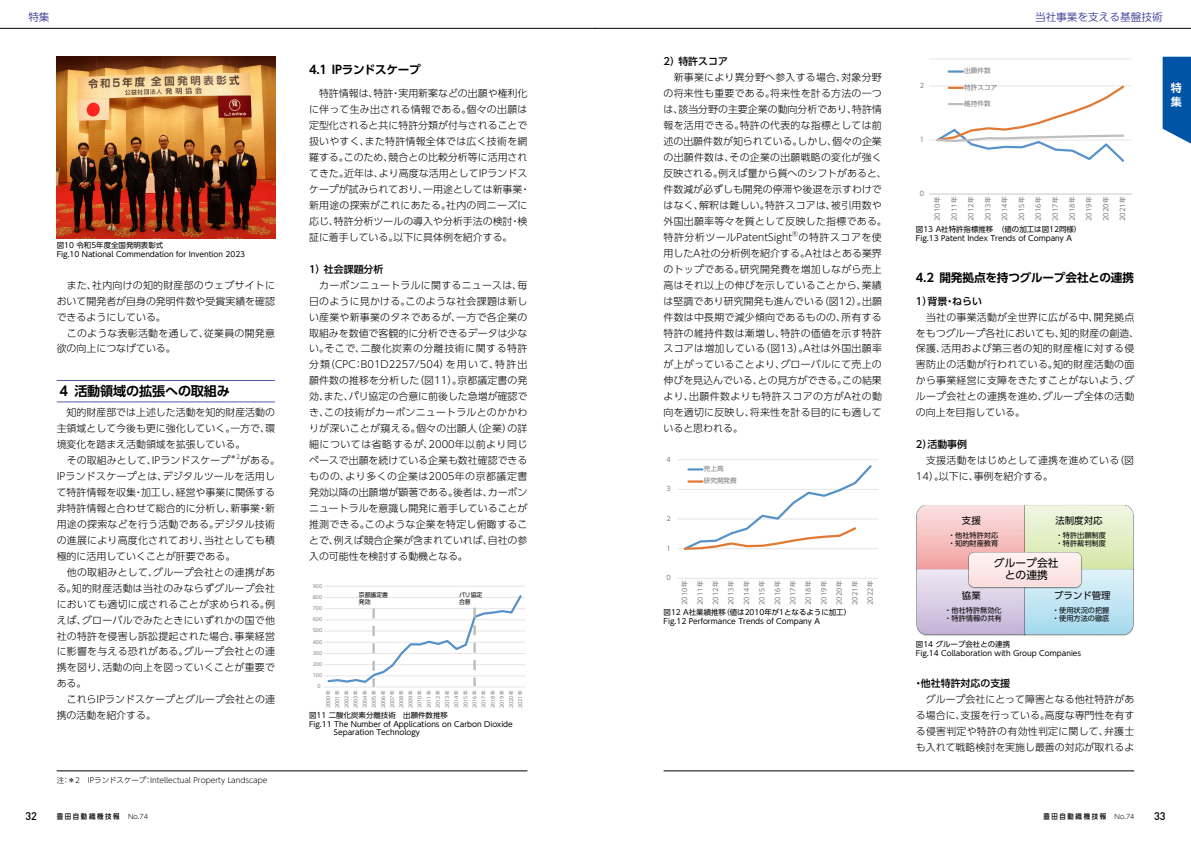
<style>
.page{position:relative;width:1191px;height:842px;background:#fff}
.page>*{position:absolute;margin:0;border:0;box-sizing:border-box;transform-origin:0 0}
.t1{font:700 13.1px "UD Shin Go Pro De";letter-spacing:-.015em;color:#000}
.t2{font:700 11.6px "UD Shin Go Pro De";letter-spacing:-.025em;color:#000}
.t3{font:500 11px "DIN";color:#000}
.t4{font:700 11px/14.3px "UD Shin Go Pro De";color:#fff}
.t5{font:10.8px/12.6px "UD Shin Go Pro";color:#000;text-align:center}
.t6{font:300 10.6px "UD Shin Go Pro";color:#1d1f88}
.t7{font:300 9.9px/15.9px "UD Shin Go Pro";letter-spacing:.025em;color:#000}
.t8{font:300 9.9px/15.9px "UD Shin Go Pro";color:#000}
.t9{font:500 9.9px "UD Shin Go Pro";color:#000}
.t10{font:9.4px "UD Shin Go Pro";color:#000}
.t11{font:7.4px/8.9px "UD Shin Go Pro";color:#000}
.t12{font:300 7.4px "UD Shin Go Pro";color:#000}
.t13{font:7.2px/8.4px "UD Shin Go Pro";color:#000}
.t14{font:500 7px "UD Shin Go Pro";letter-spacing:.25em;color:#000;scale:.92 1}
.t15{font:6.6px "UD Shin Go Pro";color:#7c7c7c}
.t16{font:6.5px/12.1px "UD Shin Go Pro";color:#7c7c7c}
.t17{font:5.9px/7.5px "UD Shin Go Pro";color:#000}
.t18{font:300 5.8px "UD Shin Go Pro";color:#000}
.t19{font:4.8px/9.1px "UD Shin Go Pro";color:#7c7c7c;text-align:justify}
.s1{font-weight:300;font-size:6.5px}
</style>
<div class="page">
<svg style="left:1162px;top:57px;width:29px;height:87px;background:#1c66af"></svg>
<svg style="left:929px;top:70px;width:203px;height:125px"></svg>
<hr style="left:929px;top:58px;width:202px;height:1px;background:#e6e6e6">
<img style="left:916px;top:505px;width:107px;height:64px">
<img style="left:1023px;top:505px;width:111px;height:64px">
<img style="left:916px;top:569px;width:107px;height:67px">
<img style="left:1023px;top:569px;width:111px;height:67px">
<img style="left:967px;top:550px;width:115px;height:43px">
<svg style="left:677px;top:459px;width:201px;height:120px"></svg>
<hr style="left:688px;top:468px;width:14px;height:3px;background:#5792c8">
<hr style="left:688px;top:480px;width:14px;height:3px;background:#e27932">
<hr style="left:663px;top:771px;width:471px;height:1px;background:#000">
<hr style="left:595px;top:28px;width:596px;height:1px;background:#000">
<svg style="left:324px;top:586px;width:201px;height:102px"></svg>
<img style="left:57px;top:57px;width:218px;height:182px">
<hr style="left:57px;top:380px;width:218px;height:1px;background:#535ca7">
<hr style="left:57px;top:401px;width:218px;height:1px;background:#535ca7">
<hr style="left:57px;top:771px;width:470px;height:1px;background:#000">
<hr style="left:0;top:28px;width:595px;height:1px;background:#000">
<p class="t6" style="left:28px;top:9px;width:23px">特集</p>
<p class="t11" style="left:57px;top:241px;width:190px">図10 令和5年度全国発明表彰式<br>Fig.10 National Commendation for Invention 2023</p>
<p class="t8" style="left:57px;top:277px;width:220px">　また、社内向けの知的財産部のウェブサイトにおいて開発者が自身の発明件数や受賞実績を確認できるようにしている。<br>　このような表彰活動を通して、従業員の開発意欲の向上につなげている。</p>
<h1 class="t1" style="left:59px;top:381px;width:172px">4 活動領域の拡張への取組み</h1>
<p class="t8" style="left:57px;top:404px;width:220px">　知的財産部では上述した活動を知的財産活動の主領域として今後も更に強化していく。一方で、環境変化を踏まえ活動領域を拡張している。<br>　その取組みとして、IPランドスケープ</p>
<p class="t18" style="left:230px;top:452px;width:11px">＊2</p>
<p class="t7" style="left:57px;top:452px;width:225px;text-indent:183px">がある。<br>IPランドスケープとは、デジタルツールを活用して特許情報を収集・加工し、経営や事業に関係する非特許情報と合わせて総合的に分析し、新事業・新用途の探索などを行う活動である。デジタル技術の進展により高度化されており、当社としても積極的に活用していくことが肝要である。<br>　他の取組みとして、グループ会社との連携がある。知的財産活動は当社のみならずグループ会社においても適切に成されることが求められる。例えば、グローバルでみたときにいずれかの国で他社の特許を侵害し訴訟提起された場合、事業経営に影響を与える恐れがある。グループ会社との連携を図り、活動の向上を図っていくことが重要である。<br>　これらIPランドスケープとグループ会社との連携の活動を紹介する。</p>
<p class="t12" style="left:57px;top:774px;width:212px">注：＊2　IPランドスケープ：Intellectual Property Landscape</p>
<p class="t2" style="left:309px;top:61px;width:113px">4.1 IPランドスケープ</p>
<p class="t8" style="left:309px;top:85px;width:222px">　特許情報は、特許・実用新案などの出願や権利化に伴って生み出される情報である。個々の出願は定型化されると共に特許分類が付与されることで扱いやすく、また特許情報全体では広く技術を網羅する。このため、競合との比較分析等に活用されてきた。近年は、より高度な活用としてIPランドスケープが試みられており、一用途としては新事業・新用途の探索がこれにあたる。社内の同ニーズに応じ、特許分析ツールの導入や分析手法の検討・検証に着手している。以下に具体例を紹介する。</p>
<p class="t9" style="left:309px;top:261px;width:76px">1）社会課題分析</p>
<p class="t7" style="left:309px;top:277px;width:220px;text-align:justify">　カーボンニュートラルに関するニュースは、毎日のように見かける。このような社会課題は新しい産業や新事業のタネであるが、一方で各企業の取組みを数値で客観的に分析できるデータは少ない。そこで、二酸化炭素の分離技術に関する特許分類（CPC：B01D2257/504）を用いて、特許出願件数の推移を分析した（図11）。京都議定書の発効、また、パリ協定の合意に前後した急増が確認でき、この技術がカーボンニュートラルとのかかわりが深いことが窺える。個々の出願人（企業）の詳細については省略するが、2000年以前より同じペースで出願を続けている企業も数社確認できるものの、より多くの企業は2005年の京都議定書発効以降の出願増が顕著である。後者は、カーボンニュートラルを意識し開発に着手していることが推測できる。このような企業を特定し俯瞰することで、例えば競合企業が含まれていれば、自社の参入の可能性を検討する動機となる。</p>
<p class="t19" style="left:313px;top:581px;width:11px">900</p>
<p class="t19" style="left:313px;top:592px;width:11px">800</p>
<p class="t19" style="left:313px;top:603px;width:11px">700</p>
<p class="t19" style="left:313px;top:615px;width:11px">600</p>
<p class="t19" style="left:313px;top:626px;width:11px">500</p>
<p class="t19" style="left:313px;top:637px;width:11px">400</p>
<p class="t19" style="left:313px;top:648px;width:11px">300</p>
<p class="t19" style="left:313px;top:659px;width:11px">200</p>
<p class="t19" style="left:313px;top:671px;width:11px">100</p>
<p class="t17" style="left:359px;top:591px;width:31px">京都議定書発効</p>
<p class="t17" style="left:459px;top:591px;width:25px">パリ協定合意</p>
<p class="t19" style="left:318px;top:682px;width:5px">0</p>
<p class="t19" style="left:324px;top:708px;width:19px;rotate:-90deg">2000年2001年2002年2003年2004年2005年2006年2007年2008年2009年2010年2011年2012年2013年2014年2015年2016年2017年2018年2019年2020年2021年</p>
<p class="t11" style="left:309px;top:710px;width:205px">図11 二酸化炭素分離技術　出願件数推移<br>Fig.11 The Number of Applications on Carbon Dioxide　　　 Separation Technology</p>
<p class="t9" style="left:663px;top:54px;width:66px">2）特許スコア</p>
<p class="t7" style="left:663px;top:69px;width:225px">　新事業により異分野へ参入する場合、対象分野の将来性も重要である。将来性を計る方法の一つは、該当分野の主要企業の動向分析であり、特許情報を活用できる。特許の代表的な指標としては前述の出願件数が知られている。しかし、個々の企業の出願件数は、その企業の出願戦略の変化が強く反映される。例えば量から質へのシフトがあると、件数減が必ずしも開発の停滞や後退を示すわけではなく、解釈は難しい。特許スコアは、被引用数や外国出願率等々を質として反映した指標である。特許分析ツールPatentSight</p>
<p class="t18" style="left:792px;top:229px;width:7px">Ⓡ</p>
<p class="t7" style="left:663px;top:229px;width:220px;text-align:justify;text-indent:135px">の特許スコアを使用したA社の分析例を紹介する。A社はとある業界のトップである。研究開発費を増加しながら売上高はそれ以上の伸びを示していることから、業績は堅調であり研究開発も進んでいる（図12）。出願件数は中長期で減少傾向であるものの、所有する特許の維持件数は漸増し、特許の価値を示す特許スコアは増加している（図13）。A社は外国出願率が上がっていることより、グローバルにて売上の伸びを見込んでいる、との見方ができる。この結果より、出願件数よりも特許スコアの方がA社の動向を適切に反映し、将来性を計る目的にも適していると思われる。</p>
<p class="t16" style="left:666px;top:453px;width:6px">4</p>
<p class="t16" style="left:666px;top:483px;width:6px">3</p>
<p class="t16" style="left:666px;top:512px;width:6px">2</p>
<p class="t16" style="left:666px;top:542px;width:6px">1</p>
<p class="t16" style="left:666px;top:572px;width:6px">0</p>
<p class="t16" style="left:704px;top:463px;width:34px">売上高<br>研究開発費</p>
<p class="t16" style="left:678px;top:605px;width:26px;rotate:-90deg">2010年</p>
<p class="t16" style="left:694px;top:605px;width:26px;rotate:-90deg">2011年</p>
<p class="t16" style="left:709px;top:605px;width:26px;rotate:-90deg">2012年</p>
<p class="t16" style="left:725px;top:605px;width:26px;rotate:-90deg">2013年</p>
<p class="t16" style="left:740px;top:605px;width:26px;rotate:-90deg">2014年</p>
<p class="t16" style="left:756px;top:605px;width:26px;rotate:-90deg">2015年</p>
<p class="t15" style="left:772px;top:605px;width:26px;rotate:-90deg">2016年</p>
<p class="t16" style="left:787px;top:605px;width:26px;rotate:-90deg">2017年</p>
<p class="t16" style="left:802px;top:605px;width:26px;rotate:-90deg">2018年</p>
<p class="t16" style="left:817px;top:605px;width:26px;rotate:-90deg">2019年</p>
<p class="t16" style="left:833px;top:605px;width:26px;rotate:-90deg">2020年</p>
<p class="t16" style="left:848px;top:605px;width:26px;rotate:-90deg">2021年</p>
<p class="t16" style="left:864px;top:605px;width:26px;rotate:-90deg">2022年</p>
<p class="t11" style="left:663px;top:607px;width:189px">図12 A社業績推移（値は2010年が1となるように加工）<br>Fig.12 Performance Trends of Company A</p>
<p class="t15" style="left:919px;top:80px;width:6px">2</p>
<p class="t15" style="left:919px;top:134px;width:6px">1</p>
<p class="t15" style="left:964px;top:66px;width:28px">出願件数</p>
<p class="t15" style="left:964px;top:82px;width:35px">特許スコア</p>
<p class="t15" style="left:964px;top:98px;width:28px">維持件数</p>
<p class="t6" style="left:1035px;top:9px;width:129px">当社事業を支える基盤技術</p>
<p class="t4" style="left:1171px;top:81px;width:12px">特集</p>
<p class="t15" style="left:919px;top:188px;width:6px">0</p>
<p class="t15" style="left:932px;top:221px;width:26px;rotate:-90deg">2010年</p>
<p class="t15" style="left:948px;top:221px;width:26px;rotate:-90deg">2011年</p>
<p class="t15" style="left:965px;top:221px;width:26px;rotate:-90deg">2012年</p>
<p class="t15" style="left:982px;top:221px;width:26px;rotate:-90deg">2013年</p>
<p class="t15" style="left:999px;top:221px;width:26px;rotate:-90deg">2014年</p>
<p class="t15" style="left:1016px;top:221px;width:26px;rotate:-90deg">2015年</p>
<p class="t15" style="left:1033px;top:221px;width:26px;rotate:-90deg">2016年</p>
<p class="t15" style="left:1050px;top:221px;width:26px;rotate:-90deg">2017年</p>
<p class="t15" style="left:1066px;top:221px;width:26px;rotate:-90deg">2018年</p>
<p class="t15" style="left:1083px;top:221px;width:26px;rotate:-90deg">2019年</p>
<p class="t15" style="left:1100px;top:221px;width:26px;rotate:-90deg">2020年</p>
<p class="t15" style="left:1117px;top:221px;width:26px;rotate:-90deg">2021年</p>
<p class="t11" style="left:916px;top:225px;width:167px">図13 A社特許指標推移　（値の加工は図12同様）<br>Fig.13 Patent Index Trends of Company A</p>
<p class="t2" style="left:916px;top:268px;width:220px">4.2 開発拠点を持つグループ会社との連携</p>
<p class="t9" style="left:916px;top:293px;width:68px">1）背景・ねらい</p>
<p class="t7" style="left:916px;top:308px;width:225px">　当社の事業活動が全世界に広がる中、開発拠点をもつグループ各社においても、知的財産の創造、保護、活用および第三者の知的財産権に対する侵害防止の活動が行われている。知的財産活動の面から事業経営に支障をきたすことがないよう、グループ会社との連携を進め、グループ全体の活動の向上を目指している。</p>
<p class="t9" style="left:916px;top:436px;width:53px">2）活動事例</p>
<p class="t7" style="left:916px;top:452px;width:220px">　支援活動をはじめとして連携を進めている（図<br>14）。以下に、事例を紹介する。</p>
<p class="t10" style="left:962px;top:513px;width:20px">支援</p>
<p class="t13" style="left:948px;top:531px;width:52px">・他社特許対応・知的財産教育</p>
<p class="t10" style="left:1055px;top:513px;width:49px">法制度対応</p>
<p class="t13" style="left:1055px;top:531px;width:52px">・特許出願制度・特許裁判制度</p>
<p class="t5" style="left:994px;top:556px;width:66px">グループ会社との連携</p>
<p class="t10" style="left:962px;top:588px;width:20px">協業</p>
<p class="t13" style="left:944px;top:606px;width:59px">・他社特許無効化・特許情報の共有</p>
<p class="t10" style="left:1054px;top:588px;width:58px">ブランド管理</p>
<p class="t13" style="left:1052px;top:606px;width:59px">・使用状況の把握・使用方法の徹底</p>
<p class="t11" style="left:916px;top:639px;width:167px">図14 グループ会社との連携<br>Fig.14 Collaboration with Group Companies</p>
<p class="t9" style="left:913px;top:675px;width:98px">・他社特許対応の支援</p>
<p class="t7" style="left:916px;top:691px;width:220px;text-align:justify">　グループ会社にとって障害となる他社特許がある場合に、支援を行っている。高度な専門性を有する侵害判定や特許の有効性判定に関して、弁護士も入れて戦略検討を実施し最善の対応が取れるよ</p>
<p class="t3" style="left:26px;top:809px;width:13px">32</p>
<p class="t14" style="left:57px;top:810px;width:101px">豊田自動織機技報 <span class="s1">No.74</span></p>
<p class="t14" style="left:1043px;top:810px;width:101px">豊田自動織機技報 <span class="s1">No.74</span></p>
<p class="t3" style="left:1154px;top:809px;width:13px">33</p>
</div>
